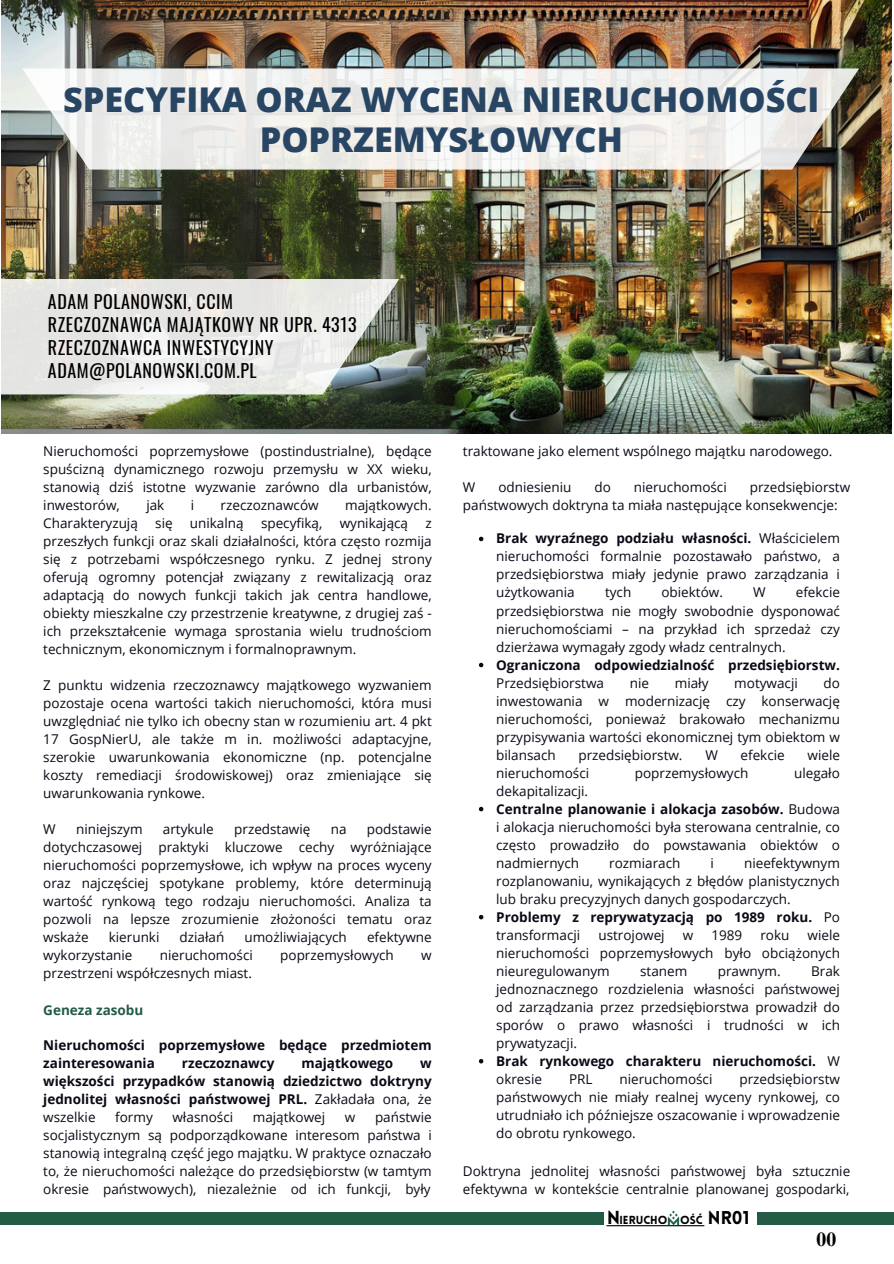
<style>
.page{position:relative;width:894px;height:1264px;background:#fff}
.page>*{position:absolute;margin:0;border:0;box-sizing:border-box;transform-origin:0 0}
.t1{font:800 34.2px/39.3px "Open Sans";color:#284663;text-align:center}
.t2{font:700 19.5px "Times NRMT Pro";color:#000}
.t3{font:900 18.45px "Lovelo";color:#000}
.t4{font:900 18.15px "Lovelo";color:#000}
.t5{font:18px/23px "Oswald";letter-spacing:.03em;color:#000}
.t6{font:13.5px/18px "Open Sans";color:#0a0916;text-align:justify}
.t7{font:700 13.5px/18px "Open Sans";color:#0a0916}
.t8{font:700 13.5px "Open Sans";color:#235b45}
.t9{font:900 11.4px "Lovelo";color:#000}
.s1{font-weight:400}
.s2{font-weight:700}
</style>
<div class="page">
<div style="left:0;top:1212px;width:603px;height:12px;background:#235b45"></div>
<img style="left:667px;top:1210px;width:12px;height:14px">
<hr style="left:606px;top:1225px;width:98px;height:1px;background:#000">
<div style="left:756px;top:1212px;width:137px;height:12px;background:#235b45"></div>
<img style="left:1px;top:0;width:890px;height:434px">
<svg style="left:22px;top:68px;width:836px;height:101px;fill:#eeeeea"></svg>
<svg style="left:478px;top:536px;width:5px;height:5px"></svg>
<svg style="left:478px;top:662px;width:5px;height:5px"></svg>
<svg style="left:478px;top:806px;width:5px;height:5px"></svg>
<svg style="left:478px;top:914px;width:5px;height:5px"></svg>
<svg style="left:478px;top:1059px;width:5px;height:4px"></svg>
<svg style="left:1px;top:279px;width:398px;height:115px;fill:#e6e6e4"></svg>
<h2 class="t1" style="left:63px;top:79px;width:757px">SPECYFIKA ORAZ WYCENA NIERUCHOMOŚCI<br>POPRZEMYSŁOWYCH</h2>
<p class="t5" style="left:48px;top:289px;width:310px">ADAM POLANOWSKI, CCIM<br>RZECZOZNAWCA MAJĄTKOWY NR UPR. 4313<br>RZECZOZNAWCA INWESTYCYJNY<br>ADAM@POLANOWSKI.COM.PL</p>
<p class="t6" style="left:43px;top:442px;width:390px">Nieruchomości poprzemysłowe (postindustrialne), będące spuścizną dynamicznego rozwoju przemysłu w XX wieku, stanowią dziś istotne wyzwanie zarówno dla urbanistów, inwestorów,</p>
<p class="t6" style="left:146px;top:496px;width:19px">jak</p>
<p class="t6" style="left:191px;top:496px;width:5px">i</p>
<p class="t6" style="left:220px;top:496px;width:99px">rzeczoznawców</p>
<p class="t6" style="left:345px;top:496px;width:88px">majątkowych.</p>
<p class="t6" style="left:43px;top:514px;width:96px">Charakteryzują</p>
<p class="t6" style="left:155px;top:514px;width:19px">się</p>
<p class="t6" style="left:190px;top:514px;width:55px">unikalną</p>
<p class="t6" style="left:261px;top:514px;width:63px">specyfiką,</p>
<p class="t6" style="left:339px;top:514px;width:70px">wynikającą</p>
<p class="t6" style="left:43px;top:514px;width:390px;text-indent:382px">z przeszłych funkcji oraz skali działalności, która często rozmija się z potrzebami współczesnego rynku. Z jednej strony oferują ogromny potencjał związany z rewitalizacją oraz adaptacją do nowych funkcji takich jak centra handlowe, obiekty mieszkalne czy przestrzenie kreatywne, z drugiej zaś - ich przekształcenie wymaga sprostania wielu trudnościom technicznym, ekonomicznym i formalnoprawnym.</p>
<h3 class="t6" style="left:43px;top:676px;width:390px">Z punktu widzenia rzeczoznawcy majątkowego wyzwaniem pozostaje ocena wartości takich nieruchomości, która musi uwzględniać nie tylko ich obecny stan w rozumieniu art. 4 pkt 17 GospNierU, ale także m in. możliwości adaptacyjne, szerokie uwarunkowania ekonomiczne (np. potencjalne koszty remediacji środowiskowej) oraz zmieniające się uwarunkowania rynkowe.</h3>
<h1 class="t6" style="left:43px;top:820px;width:14px">W</h1>
<h1 class="t6" style="left:76px;top:820px;width:68px">niniejszym</h1>
<h1 class="t6" style="left:163px;top:820px;width:52px">artykule</h1>
<h1 class="t6" style="left:234px;top:820px;width:78px">przedstawię</h1>
<h1 class="t6" style="left:330px;top:820px;width:17px">na</h1>
<h1 class="t6" style="left:43px;top:820px;width:390px;text-indent:323px">podstawie dotychczasowej praktyki kluczowe cechy wyróżniające nieruchomości poprzemysłowe, ich wpływ na proces wyceny oraz najczęściej spotykane problemy, które determinują wartość rynkową tego rodzaju nieruchomości. Analiza ta pozwoli na lepsze zrozumienie złożoności tematu oraz wskaże</h1>
<h1 class="t6" style="left:109px;top:928px;width:52px">kierunki</h1>
<h1 class="t6" style="left:179px;top:928px;width:46px">działań</h1>
<h1 class="t6" style="left:244px;top:928px;width:104px">umożliwiających</h1>
<h1 class="t6" style="left:367px;top:928px;width:66px">efektywne</h1>
<h1 class="t6" style="left:43px;top:946px;width:91px">wykorzystanie</h1>
<h1 class="t6" style="left:160px;top:946px;width:94px">nieruchomości</h1>
<h1 class="t6" style="left:280px;top:946px;width:115px">poprzemysłowych</h1>
<h1 class="t6" style="left:421px;top:946px;width:12px">w</h1>
<h1 class="t6" style="left:43px;top:964px;width:210px">przestrzeni współczesnych miast.</h1>
<p class="t8" style="left:43px;top:1000px;width:101px">Geneza zasobu</p>
<h5 class="t7" style="left:43px;top:1036px;width:390px">Nieruchomości poprzemysłowe będące przedmiotem zainteresowania</h5>
<h5 class="t7" style="left:182px;top:1054px;width:94px">rzeczoznawcy</h5>
<h5 class="t7" style="left:301px;top:1054px;width:93px">majątkowego</h5>
<h5 class="t7" style="left:43px;top:1054px;width:390px;text-align:justify;text-indent:377px">w większości przypadków stanowią dziedzictwo doktryny jednolitej własności państwowej PRL. <span class="s1">Zakładała ona, że wszelkie</span></h5>
<h5 class="t6" style="left:43px;top:1108px;width:390px;text-indent:331px">państwie socjalistycznym są podporządkowane interesom państwa i stanowią integralną część jego majątku. W praktyce oznaczało to, że nieruchomości należące do przedsiębiorstw (w tamtym okresie państwowych), niezależnie od ich funkcji, były</h5>
<h5 class="t6" style="left:115px;top:1108px;width:39px">formy</h5>
<h5 class="t6" style="left:172px;top:1108px;width:62px">własności</h5>
<h5 class="t6" style="left:253px;top:1108px;width:74px">majątkowej</h5>
<h5 class="t6" style="left:345px;top:1108px;width:12px">w</h5>
<h5 class="t6" style="left:463px;top:442px;width:371px">traktowane jako element wspólnego majątku narodowego.</h5>
<h5 class="t6" style="left:463px;top:478px;width:14px">W</h5>
<h5 class="t6" style="left:498px;top:478px;width:75px">odniesieniu</h5>
<h5 class="t6" style="left:594px;top:478px;width:18px">do</h5>
<h5 class="t6" style="left:633px;top:478px;width:94px">nieruchomości</h5>
<h5 class="t6" style="left:463px;top:478px;width:388px;text-indent:287px">przedsiębiorstw państwowych doktryna ta miała następujące konsekwencje:</h5>
<p class="t6" style="left:496px;top:529px;width:345px"><span class="s2">Brak wyraźnego podziału własności.</span> Właścicielem nieruchomości formalnie pozostawało państwo, a przedsiębiorstwa miały jedynie prawo zarządzania i użytkowania</p>
<p class="t6" style="left:605px;top:583px;width:28px">tych</p>
<p class="t6" style="left:661px;top:583px;width:63px">obiektów.</p>
<p class="t6" style="left:753px;top:583px;width:14px">W</p>
<p class="t6" style="left:496px;top:583px;width:345px;text-indent:299px">efekcie przedsiębiorstwa nie mogły swobodnie dysponować nieruchomościami – na przykład ich sprzedaż czy dzierżawa wymagały zgody władz centralnych.</p>
<p class="t7" style="left:496px;top:655px;width:345px">Ograniczona odpowiedzialność przedsiębiorstw.<br><span class="s1">Przedsiębiorstwa</span></p>
<p class="t6" style="left:496px;top:673px;width:345px;text-indent:327px">do inwestowania w modernizację czy konserwację nieruchomości, ponieważ brakowało mechanizmu przypisywania wartości ekonomicznej tym obiektom w bilansach</p>
<p class="t6" style="left:629px;top:673px;width:21px">nie</p>
<p class="t6" style="left:674px;top:673px;width:35px">miały</p>
<p class="t6" style="left:734px;top:673px;width:65px">motywacji</p>
<p class="t6" style="left:578px;top:745px;width:105px">przedsiębiorstw.</p>
<p class="t6" style="left:705px;top:745px;width:14px">W</p>
<p class="t6" style="left:740px;top:745px;width:46px">efekcie</p>
<p class="t6" style="left:807px;top:745px;width:34px">wiele</p>
<p class="t6" style="left:496px;top:763px;width:94px">nieruchomości</p>
<p class="t6" style="left:634px;top:763px;width:115px">poprzemysłowych</p>
<p class="t6" style="left:793px;top:763px;width:47px">ulegało</p>
<p class="t6" style="left:496px;top:781px;width:93px">dekapitalizacji.</p>
<p class="t6" style="left:496px;top:799px;width:345px"><span class="s2">Centralne planowanie i alokacja zasobów.</span> Budowa i alokacja nieruchomości była sterowana centralnie, co często prowadziło do powstawania obiektów o nadmiernych</p>
<p class="t6" style="left:496px;top:853px;width:345px;text-indent:248px">nieefektywnym rozplanowaniu, wynikających z błędów planistycznych lub braku precyzyjnych danych gospodarczych.</p>
<h4 class="t7" style="left:496px;top:907px;width:345px">Problemy z reprywatyzacją po 1989 roku. <span class="s1">Po transformacji</span></h4>
<p class="t6" style="left:609px;top:853px;width:73px">rozmiarach</p>
<p class="t6" style="left:710px;top:853px;width:5px">i</p>
<h4 class="t6" style="left:496px;top:925px;width:345px;text-indent:311px">wiele nieruchomości poprzemysłowych było obciążonych nieuregulowanym</h4>
<h4 class="t6" style="left:598px;top:925px;width:68px">ustrojowej</h4>
<h4 class="t6" style="left:682px;top:925px;width:12px">w</h4>
<h4 class="t6" style="left:711px;top:925px;width:32px">1989</h4>
<h4 class="t6" style="left:760px;top:925px;width:31px">roku</h4>
<h4 class="t6" style="left:496px;top:961px;width:345px;text-indent:315px">Brak jednoznacznego rozdzielenia własności państwowej od zarządzania przez przedsiębiorstwa prowadził do sporów o prawo własności i trudności w ich prywatyzacji.</h4>
<p class="t7" style="left:496px;top:1051px;width:345px">Brak rynkowego charakteru nieruchomości. <span class="s1">W okresie</span></p>
<h4 class="t6" style="left:640px;top:961px;width:49px">stanem</h4>
<h4 class="t6" style="left:717px;top:961px;width:64px">prawnym.</h4>
<p class="t6" style="left:569px;top:1069px;width:25px">PRL</p>
<p class="t6" style="left:619px;top:1069px;width:94px">nieruchomości</p>
<p class="t6" style="left:496px;top:1069px;width:345px;text-indent:243px">przedsiębiorstw państwowych nie miały realnej wyceny rynkowej, co utrudniało ich późniejsze oszacowanie i wprowadzenie do obrotu rynkowego.</p>
<h5 class="t6" style="left:463px;top:1162px;width:389px">Doktryna jednolitej własności państwowej była sztucznie efektywna w kontekście centralnie planowanej gospodarki,</h5>
<h5 class="t2" style="left:816px;top:1231px;width:21px">00</h5>
<h5 class="t3" style="left:607px;top:1210px;width:14px">N</h5>
<h5 class="t9" style="left:619px;top:1215px;width:49px">IERUCHO</h5>
<p class="t9" style="left:680px;top:1215px;width:24px">OŚĆ</p>
<p class="t4" style="left:707px;top:1210px;width:43px">NR01</p>
</div>
